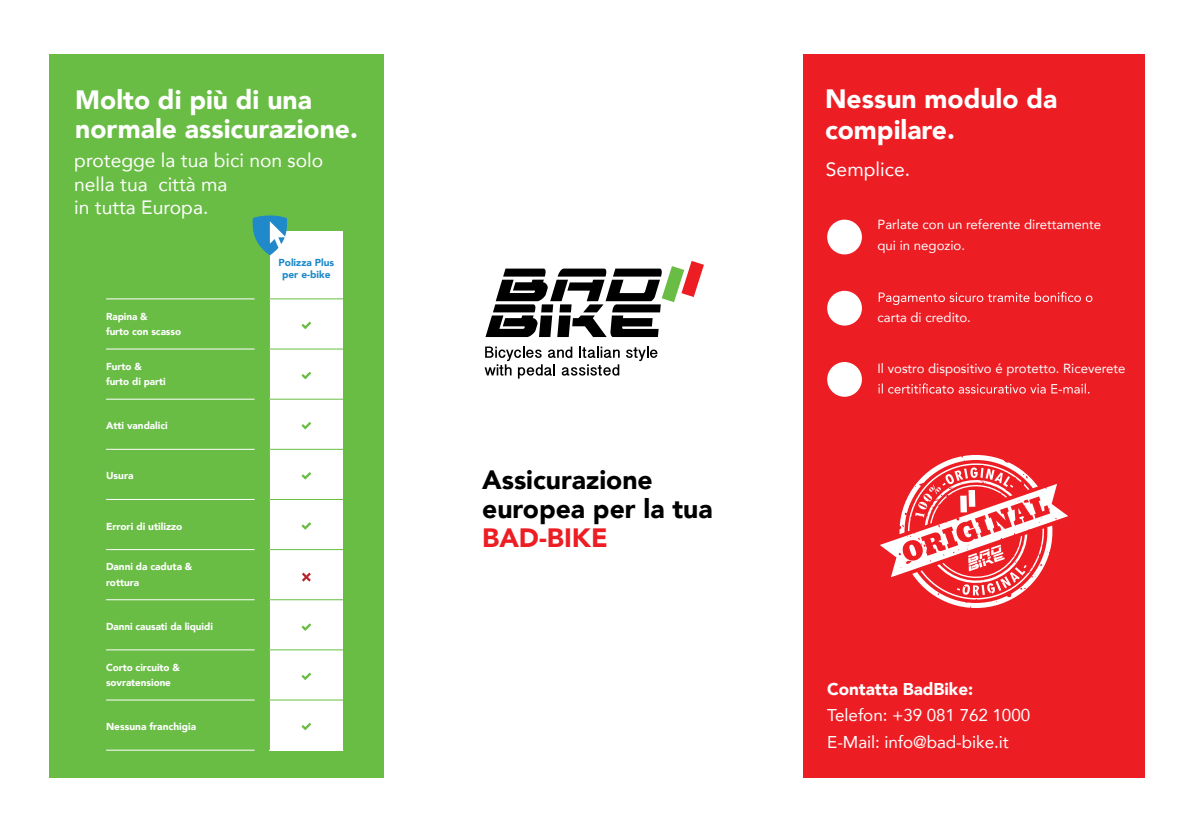
<style>
.page{position:relative;width:1191px;height:840px;background:#fff}
.page>*{position:absolute;margin:0;border:0;box-sizing:border-box;transform-origin:0 0}
.t1{font:900 26.4px/28.8px "Avenir";color:#fff}
.t2{font:900 26.4px/28.8px "Avenir";color:#000}
.t3{font:900 26.4px "Avenir";color:#ed1d24}
.t4{font:19.2px/23.6px "Avenir";color:#fff}
.t5{font:17px/26.6px "Avenir";letter-spacing:-.005em;color:#fff}
.t6{font:900 17px "Avenir";letter-spacing:-.005em;color:#fff}
.t7{font:13.2px/20.6px "Avenir";color:#fff}
.t8{font:900 10px/15.2px "Avenir";letter-spacing:-.005em;color:#fff}
.t9{font:900 10px/12.2px "Avenir";color:#1f89ca;text-align:center}
</style>
<div class="page">
<svg style="left:485px;top:261px;width:219px;height:76px"></svg>
<svg style="left:626px;top:346px;width:31px;height:15px"></svg>
<svg style="left:484px;top:346px;width:135px;height:32px"></svg>
<div style="left:49px;top:54px;width:334px;height:723px;background:#69bd45"></div>
<div style="left:269px;top:699px;width:74px;height:50px;background:#fff"></div>
<div style="left:269px;top:649px;width:74px;height:50px;background:#fff"></div>
<div style="left:269px;top:599px;width:74px;height:50px;background:#fff"></div>
<div style="left:269px;top:549px;width:74px;height:50px;background:#fff"></div>
<div style="left:269px;top:499px;width:74px;height:50px;background:#fff"></div>
<div style="left:269px;top:449px;width:74px;height:50px;background:#fff"></div>
<div style="left:269px;top:399px;width:74px;height:50px;background:#fff"></div>
<div style="left:269px;top:349px;width:74px;height:50px;background:#fff"></div>
<div style="left:269px;top:299px;width:74px;height:50px;background:#fff"></div>
<div style="left:269px;top:241px;width:74px;height:58px;background:#fff"></div>
<div style="left:269px;top:231px;width:74px;height:10px;background:#fff"></div>
<hr style="left:269px;top:298px;width:74px;height:1px;background:#69bd45">
<hr style="left:269px;top:348px;width:74px;height:1px;background:#69bd45">
<hr style="left:269px;top:398px;width:74px;height:1px;background:#69bd45">
<hr style="left:269px;top:448px;width:74px;height:1px;background:#69bd45">
<hr style="left:269px;top:649px;width:74px;height:1px;background:#69bd45">
<hr style="left:269px;top:499px;width:74px;height:1px;background:#69bd45">
<hr style="left:269px;top:549px;width:74px;height:1px;background:#69bd45">
<hr style="left:269px;top:599px;width:74px;height:1px;background:#69bd45">
<hr style="left:269px;top:241px;width:1px;height:57px;background:#69bd45">
<hr style="left:269px;top:299px;width:1px;height:49px;background:#69bd45">
<hr style="left:269px;top:349px;width:1px;height:49px;background:#69bd45">
<hr style="left:269px;top:399px;width:1px;height:50px;background:#69bd45">
<hr style="left:269px;top:449px;width:1px;height:50px;background:#69bd45">
<hr style="left:269px;top:499px;width:1px;height:50px;background:#69bd45">
<hr style="left:269px;top:549px;width:1px;height:50px;background:#69bd45">
<hr style="left:269px;top:599px;width:1px;height:50px;background:#69bd45">
<hr style="left:269px;top:649px;width:1px;height:50px;background:#69bd45">
<hr style="left:269px;top:699px;width:1px;height:50px;background:#69bd45">
<hr style="left:269px;top:749px;width:74px;height:1px;background:#fff">
<hr style="left:269px;top:699px;width:74px;height:1px;background:#69bd45">
<svg style="left:302px;top:321px;width:9px;height:8px"></svg>
<svg style="left:302px;top:372px;width:9px;height:7px"></svg>
<svg style="left:302px;top:422px;width:9px;height:7px"></svg>
<svg style="left:302px;top:472px;width:9px;height:7px"></svg>
<svg style="left:302px;top:522px;width:9px;height:7px"></svg>
<svg style="left:302px;top:572px;width:9px;height:9px"></svg>
<svg style="left:302px;top:623px;width:9px;height:7px"></svg>
<svg style="left:302px;top:672px;width:9px;height:7px"></svg>
<hr style="left:106px;top:298px;width:148px;height:1px;background:#fff">
<hr style="left:106px;top:348px;width:148px;height:1px;background:#fff">
<hr style="left:106px;top:398px;width:148px;height:1px;background:#fff">
<hr style="left:106px;top:448px;width:148px;height:1px;background:#fff">
<hr style="left:106px;top:499px;width:148px;height:1px;background:#fff">
<hr style="left:106px;top:549px;width:148px;height:1px;background:#fff">
<hr style="left:106px;top:599px;width:148px;height:1px;background:#fff">
<hr style="left:106px;top:649px;width:148px;height:1px;background:#fff">
<hr style="left:106px;top:749px;width:148px;height:1px;background:#fff">
<hr style="left:106px;top:699px;width:148px;height:1px;background:#fff">
<svg style="left:302px;top:723px;width:9px;height:6px"></svg>
<svg style="left:252px;top:215px;width:35px;height:40px"></svg>
<div style="left:803px;top:54px;width:341px;height:723px;background:#ed1d24"></div>
<div style="left:828px;top:291px;width:33px;height:33px;background:#fff;border-radius:50%"></div>
<div style="left:827px;top:290px;width:35px;height:35px;border:1px solid #fff;border-radius:50%"></div>
<div style="left:828px;top:220px;width:33px;height:33px;background:#fff;border-radius:50%"></div>
<div style="left:827px;top:219px;width:35px;height:35px;border:1px solid #fff;border-radius:50%"></div>
<div style="left:828px;top:362px;width:33px;height:34px;background:#fff;border-radius:50%"></div>
<div style="left:827px;top:362px;width:35px;height:34px;border:1px solid #fff;border-radius:50%"></div>
<svg style="left:878px;top:291px;width:214px;height:14px"></svg>
<svg style="left:878px;top:383px;width:211px;height:10px"></svg>
<svg style="left:880px;top:455px;width:188px;height:152px"></svg>
<h1 class="t1" style="left:75px;top:85px;width:284px">Molto di più di una normale assicurazione.</h1>
<h2 class="t4" style="left:74px;top:148px;width:250px">protegge la tua bici non solo nella tua città ma<br>in tutta Europa.</h2>
<p class="t8" style="left:106px;top:308px;width:76px">Rapina &amp;<br>furto con scasso</p>
<p class="t8" style="left:106px;top:358px;width:61px">Furto &amp; furto di parti</p>
<p class="t8" style="left:106px;top:417px;width:63px">Atti vandalici</p>
<p class="t8" style="left:106px;top:468px;width:29px">Usura</p>
<p class="t8" style="left:106px;top:518px;width:78px">Errori di utilizzo</p>
<p class="t8" style="left:106px;top:558px;width:88px">Danni da caduta &amp; rottura</p>
<p class="t8" style="left:106px;top:618px;width:108px">Danni causati da liquidi</p>
<p class="t8" style="left:106px;top:659px;width:75px">Corto circuito &amp; sovratensione</p>
<p class="t8" style="left:106px;top:718px;width:92px">Nessuna franchigia</p>
<p class="t9" style="left:278px;top:256px;width:57px">Polizza Plus per e-bike</p>
<h1 class="t2" style="left:482px;top:464px;width:232px">Assicurazione europea per la tua</h1>
<h1 class="t3" style="left:482px;top:514px;width:127px">BAD-BIKE</h1>
<h1 class="t1" style="left:825px;top:82px;width:234px;line-height:31.2px">Nessun modulo da compilare.</h1>
<h2 class="t4" style="left:826px;top:157px;width:86px">Semplice.</h2>
<h3 class="t7" style="left:877px;top:214px;width:225px">Parlate con un referente direttamente qui in negozio.</h3>
<h3 class="t7" style="left:877px;top:307px;width:95px">carta di credito.</h3>
<h3 class="t7" style="left:877px;top:357px;width:250px">Il vostro dispositivo é protetto. Riceverete</h3>
<h3 class="t6" style="left:827px;top:674px;width:147px">Contatta BadBike:</h3>
<h3 class="t5" style="left:827px;top:701px;width:204px">Telefon: +39 081 762 1000<br>E-Mail: info@bad-bike.it</h3>
</div>
